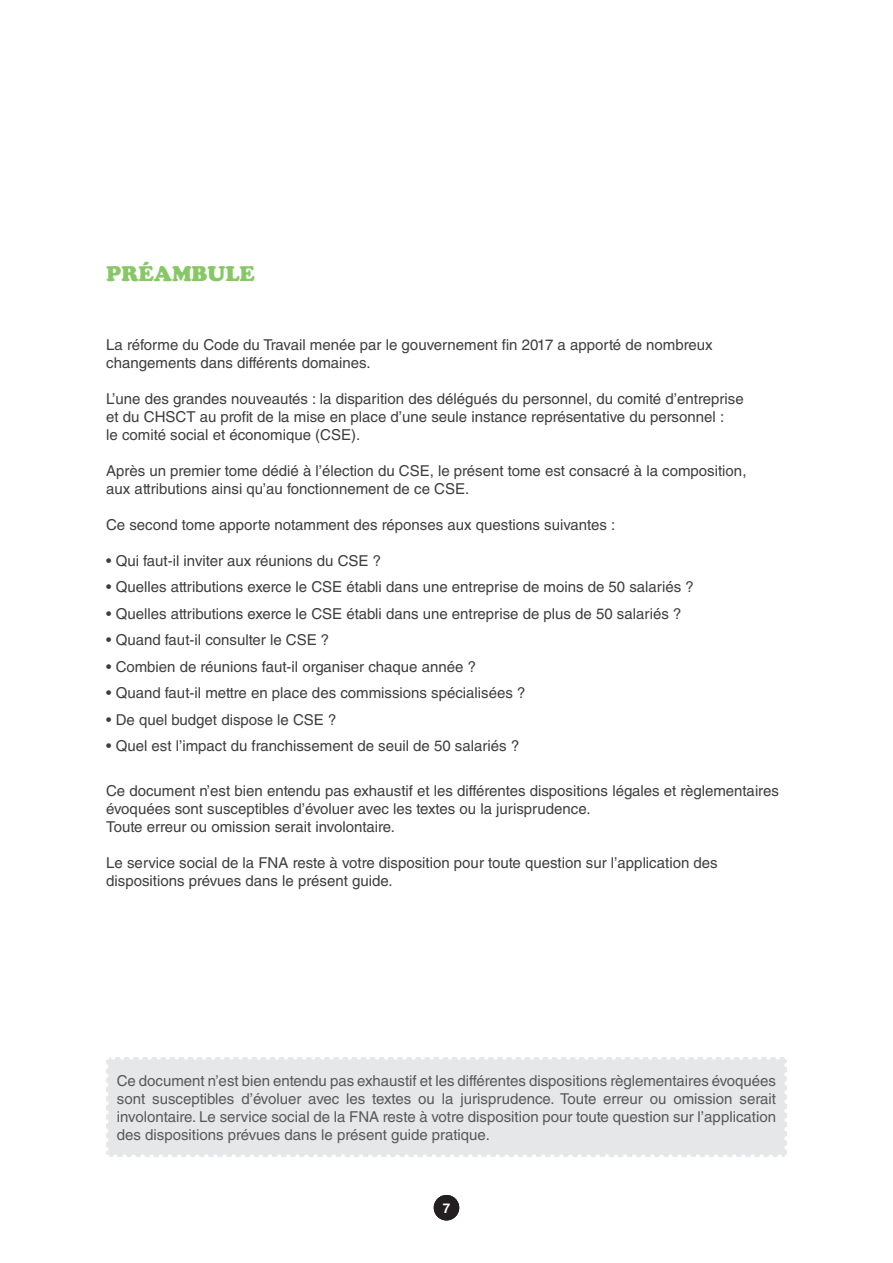
<style>
.page{position:relative;width:893px;height:1263px;background:#fff}
.page>*{position:absolute;margin:0;border:0;box-sizing:border-box;transform-origin:0 0}
.t1{font:21px "Cooper Black Std";color:#87c765}
.t2{font:15px/18px "Helvetica LT Std";color:#3e3e3f}
.t3{font:15px/18px "Helvetica LT Std";color:#57585a;text-align:justify}
.t4{font:700 13.5px "Helvetica LT Std";color:#fff}
</style>
<div class="page">
<div style="left:434px;top:1195px;width:25px;height:25px;background:#231f20;border-radius:50%"></div>
<div style="left:106px;top:1057px;width:681px;height:100px;background:#e6e7e9"></div>
<svg style="left:106px;top:1066px;width:3px;height:91px"></svg>
<svg style="left:115px;top:1154px;width:672px;height:3px"></svg>
<svg style="left:784px;top:1057px;width:3px;height:91px"></svg>
<svg style="left:106px;top:1057px;width:672px;height:3px"></svg>
<h1 class="t1" style="left:106px;top:261px;width:150px">PRÉAMBULE</h1>
<p class="t2" style="left:106px;top:335px;width:608px">La réforme du Code du Travail menée par le gouvernement fin 2017 a apporté de nombreux changements dans différents domaines.</p>
<p class="t2" style="left:106px;top:389px;width:639px">L’une des grandes nouveautés : la disparition des délégués du personnel, du comité d’entreprise et du CHSCT au profit de la mise en place d’une seule instance représentative du personnel :<br>le comité social et économique (CSE).</p>
<p class="t2" style="left:106px;top:461px;width:642px">Après un premier tome dédié à l’élection du CSE, le présent tome est consacré à la composition, aux attributions ainsi qu’au fonctionnement de ce CSE.</p>
<p class="t2" style="left:106px;top:515px;width:510px">Ce second tome apporte notamment des réponses aux questions suivantes :</p>
<p class="t2" style="left:106px;top:551px;width:276px">• Qui faut-il inviter aux réunions du CSE ?</p>
<p class="t2" style="left:106px;top:578px;width:589px">• Quelles attributions exerce le CSE établi dans une entreprise de moins de 50 salariés ?</p>
<p class="t2" style="left:106px;top:604px;width:577px">• Quelles attributions exerce le CSE établi dans une entreprise de plus de 50 salariés ?</p>
<p class="t2" style="left:106px;top:631px;width:224px">• Quand faut-il consulter le CSE ?</p>
<p class="t2" style="left:106px;top:657px;width:371px">• Combien de réunions faut-il organiser chaque année ?</p>
<p class="t2" style="left:106px;top:684px;width:421px">• Quand faut-il mettre en place des commissions spécialisées ?</p>
<p class="t2" style="left:106px;top:710px;width:232px">• De quel budget dispose le CSE ?</p>
<p class="t2" style="left:106px;top:737px;width:414px">• Quel est l’impact du franchissement de seuil de 50 salariés ?</p>
<p class="t2" style="left:106px;top:781px;width:674px">Ce document n’est bien entendu pas exhaustif et les différentes dispositions légales et règlementaires évoquées sont susceptibles d’évoluer avec les textes ou la jurisprudence.<br>Toute erreur ou omission serait involontaire.</p>
<p class="t2" style="left:106px;top:853px;width:613px">Le service social de la FNA reste à votre disposition pour toute question sur l’application des dispositions prévues dans le présent guide.</p>
<p class="t3" style="left:117px;top:1071px;width:661px">Ce document n’est bien entendu pas exhaustif et les différentes dispositions règlementaires évoquées sont susceptibles d’évoluer avec les textes ou la jurisprudence. Toute erreur ou omission serait involontaire. Le service social de la FNA reste à votre disposition pour toute question sur l’application des dispositions prévues dans le présent guide pratique.</p>
<p class="t4" style="left:443px;top:1200px;width:9px">7</p>
</div>
